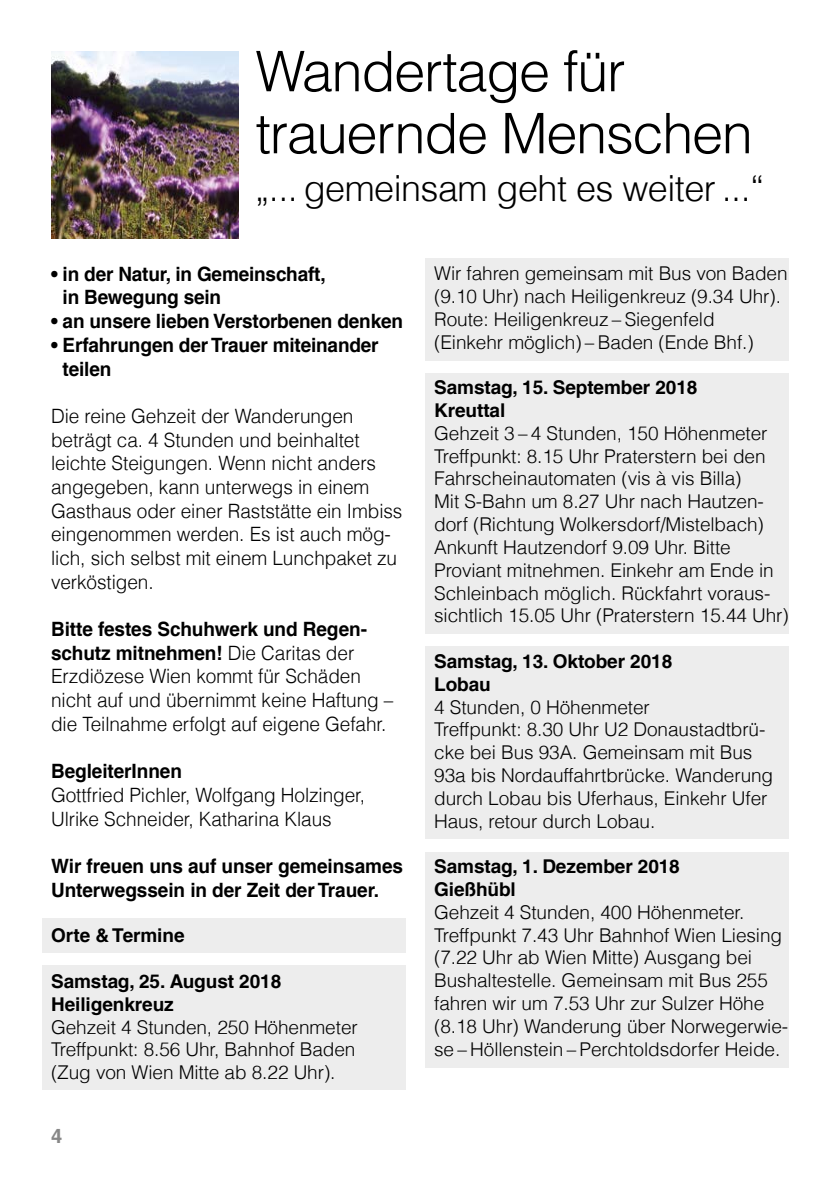
<style>
.page{position:relative;width:840px;height:1191px;background:#fff}
.page>*{position:absolute;margin:0;border:0;box-sizing:border-box;transform-origin:0 0}
.t1{font:300 56px/62px "Helvetica LT Com";letter-spacing:-.025em;color:#000}
.t2{font:300 36px "Helvetica LT Com";letter-spacing:-.015em;color:#000}
.t3{font:700 20px "Helvetica LT Com";color:#878787}
.t4{font:300 19.8px/23.6px "Helvetica LT Com";letter-spacing:-.005em;color:#000;scale:.96 1}
.t5{font:700 19.8px/23.6px "Helvetica LT Com";letter-spacing:-.01em;color:#000;scale:.96 1}
.t6{font:300 19px/22.8px "Helvetica LT Com";letter-spacing:-.005em;color:#000}
.t7{font:700 19px/22.8px "Helvetica LT Com";letter-spacing:-.005em;color:#000}
.s1{font-weight:700}
</style>
<div class="page">
<div style="left:43px;top:965px;width:362px;height:125px;background:#ededed"></div>
<div style="left:43px;top:918px;width:362px;height:34px;background:#ededed"></div>
<div style="left:425px;top:258px;width:363px;height:102px;background:#ededed"></div>
<div style="left:425px;top:852px;width:363px;height:215px;background:#ededed"></div>
<div style="left:425px;top:646px;width:363px;height:193px;background:#ededed"></div>
<div style="left:425px;top:373px;width:363px;height:261px;background:#ededed"></div>
<img style="left:51px;top:51px;width:187px;height:187px">
<h1 class="t1" style="left:255px;top:40px;width:498px">Wandertage für trauernde Menschen</h1>
<h2 class="t2" style="left:255px;top:166px;width:510px">„... gemeinsam geht es weiter ...“</h2>
<p class="t5" style="left:63px;top:262px;width:275px;text-indent:-12px">• in der Natur, in Gemeinschaft, in Bewegung sein</p>
<p class="t5" style="left:51px;top:309px;width:368px">• an unsere lieben Verstorbenen denken</p>
<p class="t5" style="left:63px;top:333px;width:330px;text-indent:-12px">• Erfahrungen der Trauer miteinander teilen</p>
<p class="t4" style="left:51px;top:404px;width:367px">Die reine Gehzeit der Wanderungen beträgt ca. 4 Stunden und beinhaltet leichte Steigungen. Wenn nicht anders angegeben, kann unterwegs in einem Gasthaus oder einer Raststätte ein Imbiss eingenommen werden. Es ist auch mög&shy;lich, sich selbst mit einem Lunchpaket zu verköstigen.</p>
<p class="t4" style="left:51px;top:617px;width:358px"><span class="s1">Bitte festes Schuhwerk und Regen&shy;schutz mitnehmen!</span> Die Caritas der Erzdiözese Wien kommt für Schäden nicht auf und übernimmt keine Haftung – die Teilnahme erfolgt auf eigene Gefahr.</p>
<p class="t5" style="left:51px;top:759px;width:138px">BegleiterInnen</p>
<p class="t4" style="left:51px;top:783px;width:328px">Gottfried Pichler, Wolfgang Holzinger,<br>Ulrike Schneider, Katharina Klaus</p>
<p class="t5" style="left:51px;top:854px;width:368px">Wir freuen uns auf unser gemeinsames<br>Unterwegssein in der Zeit der Trauer.</p>
<p class="t7" style="left:51px;top:924px;width:135px">Orte &amp; Termine</p>
<p class="t7" style="left:51px;top:970px;width:231px">Samstag, 25. August 2018<br>Heiligenkreuz</p>
<p class="t6" style="left:51px;top:1015px;width:308px;text-align:justify">Gehzeit 4 Stunden, 250 Höhenmeter Treffpunkt: 8.56 Uhr, Bahnhof Baden (Zug von Wien Mitte ab 8.22 Uhr).</p>
<p class="t3" style="left:51px;top:1123px;width:13px">4</p>
<p class="t6" style="left:434px;top:262px;width:355px">Wir fahren gemeinsam mit Bus von Baden (9.10 Uhr) nach Heiligenkreuz (9.34 Uhr).<br>Route: Heiligenkreuz – Siegenfeld (Einkehr möglich) – Baden (Ende Bhf.)</p>
<p class="t7" style="left:434px;top:376px;width:264px">Samstag, 15. September 2018<br>Kreuttal</p>
<p class="t6" style="left:434px;top:421px;width:356px">Gehzeit 3 – 4 Stunden, 150 Höhenmeter Treffpunkt: 8.15 Uhr Praterstern bei den Fahrscheinautomaten (vis à vis Billa)<br>Mit S-Bahn um 8.27 Uhr nach Hautzen&shy;dorf (Richtung Wolkersdorf/Mistelbach)<br>Ankunft Hautzendorf 9.09 Uhr. Bitte Proviant mitnehmen. Einkehr am Ende in Schleinbach möglich. Rückfahrt voraus&shy;sichtlich 15.05 Uhr (Praterstern 15.44 Uhr)</p>
<p class="t7" style="left:434px;top:650px;width:239px">Samstag, 13. Oktober 2018<br>Lobau</p>
<p class="t6" style="left:434px;top:695px;width:340px">4 Stunden, 0 Höhenmeter<br>Treffpunkt: 8.30 Uhr U2 Donaustadtbrü&shy;cke bei Bus 93A. Gemeinsam mit Bus 93a bis Nordauffahrtbrücke. Wanderung durch Lobau bis Uferhaus, Einkehr Ufer Haus, retour durch Lobau.</p>
<p class="t7" style="left:434px;top:855px;width:247px">Samstag, 1. Dezember 2018<br>Gießhübl</p>
<p class="t6" style="left:434px;top:900px;width:355px">Gehzeit 4 Stunden, 400 Höhenmeter.<br>Treffpunkt 7.43 Uhr Bahnhof Wien Liesing (7.22 Uhr ab Wien Mitte) Ausgang bei Bushaltestelle. Gemeinsam mit Bus 255 fahren wir um 7.53 Uhr zur Sulzer Höhe (8.18 Uhr) Wanderung über Norwegerwie&shy;se – Höllenstein – Perchtoldsdorfer Heide.</p>
</div>
